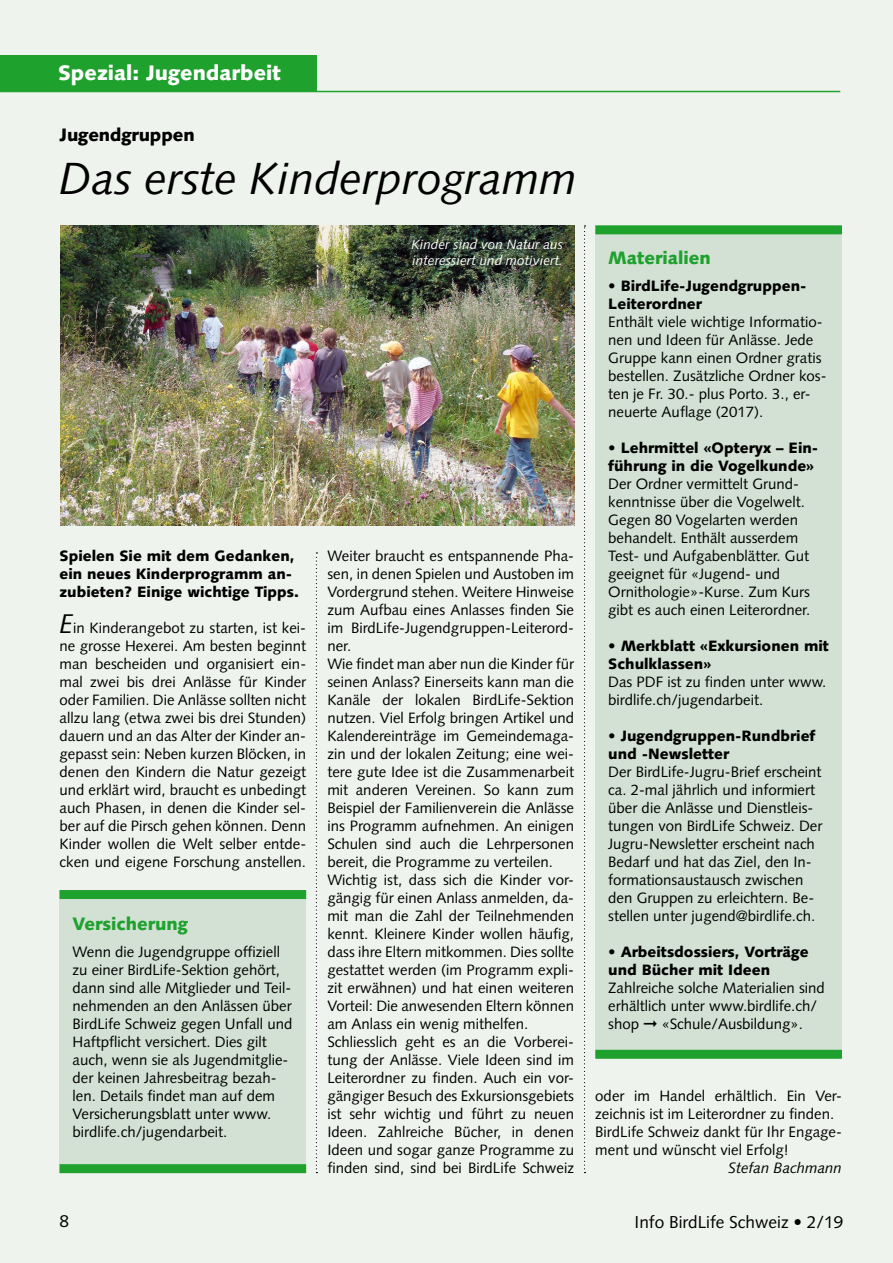
<style>
.page{position:relative;width:893px;height:1263px;background:#eff3ee}
.page>*{position:absolute;margin:0;border:0;box-sizing:border-box;transform-origin:0 0}
.t1{font:italic 45px "Syntax LT";color:#000}
.t2{font:900 21px "Syntax LT";color:#fff}
.t3{font:900 18px "Syntax LT";color:#1fa12e}
.t4{font:900 18px "Syntax LT";letter-spacing:-.01em;color:#000}
.t5{font:17.25px "Syntax LT";color:#000}
.t6{font:15px/18px "Syntax LT";color:#000}
.t7{font:900 15px/18px "Syntax LT";color:#000}
.t8{font:italic 15px "Syntax LT";color:#000}
.t9{font:italic 13.5px/16.5px "Syntax LT";color:#fff}
.s1{font-style:italic;font-size:27px}
</style>
<div class="page">
<svg style="left:584px;top:225px;width:1px;height:948px"></svg>
<svg style="left:316px;top:552px;width:1px;height:621px"></svg>
<div style="left:596px;top:225px;width:246px;height:832px;background:#d2e1d3"></div>
<div style="left:595px;top:225px;width:247px;height:9px;background:#1fa12e"></div>
<div style="left:595px;top:1050px;width:247px;height:9px;background:#1fa12e"></div>
<hr style="left:0;top:91px;width:840px;height:1px;background:#1fa12e">
<div style="left:0;top:55px;width:317px;height:36px;background:#1fa12e"></div>
<div style="left:60px;top:891px;width:246px;height:282px;background:#d2e1d3"></div>
<div style="left:60px;top:890px;width:246px;height:9px;background:#1fa12e"></div>
<div style="left:60px;top:1164px;width:246px;height:9px;background:#1fa12e"></div>
<img style="left:60px;top:226px;width:514px;height:299px">
<h2 class="t2" style="left:58px;top:60px;width:224px">Spezial: Jugendarbeit</h2>
<p class="t4" style="left:60px;top:125px;width:137px">Jugendgruppen</p>
<h1 class="t1" style="left:60px;top:152px;width:519px">Das erste Kinderprogramm</h1>
<p class="t9" style="left:411px;top:236px;width:153px">Kinder sind von Natur aus interessiert und motiviert.</p>
<p class="t7" style="left:60px;top:547px;width:241px">Spielen Sie mit dem Gedanken, ein neues Kinderprogramm an&shy;zubieten? Einige wichtige Tipps.</p>
<p class="t6" style="left:60px;top:619px;width:248px;text-align:justify"><span class="s1">E</span>in Kinderangebot zu starten, ist kei&shy;ne grosse Hexerei. Am besten beginnt man bescheiden und organisiert ein&shy;mal zwei bis drei Anlässe für Kinder oder Familien. Die Anlässe sollten nicht allzu lang (etwa zwei bis drei Stunden) dauern und an das Alter der Kinder an&shy;gepasst sein: Neben kurzen Blöcken, in denen den Kindern die Natur gezeigt und erklärt wird, braucht es unbedingt auch Phasen, in denen die Kinder sel&shy;ber auf die Pirsch gehen können. Denn Kinder wollen die Welt selber entde&shy;cken und eigene Forschung anstellen.</p>
<p class="t3" style="left:73px;top:913px;width:117px">Versicherung</p>
<p class="t6" style="left:73px;top:943px;width:221px">Wenn die Jugendgruppe offiziell zu einer BirdLife-Sektion gehört, dann sind alle Mitglieder und Teil&shy;nehmenden an den Anlässen über BirdLife Schweiz gegen Unfall und Haftpflicht versichert. Dies gilt auch, wenn sie als Jugendmitglie&shy;der keinen Jahresbeitrag bezah&shy;len. Details findet man auf dem Versicherungsblatt unter www. birdlife.ch/jugendarbeit.</p>
<p class="t6" style="left:327px;top:547px;width:248px">Weiter braucht es entspannende Pha&shy;sen, in denen Spielen und Austoben im Vordergrund stehen. Weitere Hinweise zum Aufbau eines Anlasses finden Sie im BirdLife-Jugendgruppen-Leiterord&shy;ner.<br>Wie findet man aber nun die Kinder für seinen Anlass? Einerseits kann man die Kanäle der lokalen BirdLife-Sektion nutzen. Viel Erfolg bringen Artikel und Kalendereinträge im Gemeindemaga&shy;zin und der lokalen Zeitung; eine wei&shy;tere gute Idee ist die Zusammenarbeit mit anderen Vereinen. So kann zum Beispiel der Familienverein die Anlässe ins Programm aufnehmen. An einigen Schulen sind auch die Lehrpersonen bereit, die Programme zu verteilen.<br>Wichtig ist, dass sich die Kinder vor&shy;gängig für einen Anlass anmelden, da&shy;mit man die Zahl der Teilnehmenden kennt. Kleinere Kinder wollen häufig, dass ihre Eltern mitkommen. Dies sollte gestattet werden (im Programm expli&shy;zit erwähnen) und hat einen weiteren Vorteil: Die anwesenden Eltern können am Anlass ein wenig mithelfen.<br>Schliesslich geht es an die Vorberei&shy;tung der Anlässe. Viele Ideen sind im Leiterordner zu finden. Auch ein vor&shy;gängiger Besuch des Exkursionsgebiets ist sehr wichtig und führt zu neuen Ideen. Zahlreiche Bücher, in denen Ideen und sogar ganze Programme zu finden sind, sind bei BirdLife Schweiz</p>
<p class="t3" style="left:608px;top:247px;width:104px">Materialien</p>
<p class="t7" style="left:608px;top:277px;width:198px">• BirdLife-Jugendgruppen-<br>Leiterordner</p>
<p class="t6" style="left:608px;top:313px;width:220px">Enthält viele wichtige Informatio&shy;nen und Ideen für Anlässe. Jede<br>Gruppe kann einen Ordner gratis bestellen. Zusätzliche Ordner kos&shy;ten je Fr. 30.- plus Porto. 3., er&shy;neuerte Auflage (2017).</p>
<p class="t7" style="left:608px;top:439px;width:211px">• Lehrmittel «Opteryx – Ein&shy;führung in die Vogelkunde»</p>
<p class="t6" style="left:608px;top:475px;width:203px">Der Ordner vermittelt Grund&shy;kenntnisse über die Vogelwelt.<br>Gegen 80 Vogelarten werden behandelt. Enthält ausserdem<br>Test- und Aufgabenblätter. Gut geeignet für «Jugend- und<br>Ornithologie»-Kurse. Zum Kurs gibt es auch einen Leiterordner.</p>
<p class="t7" style="left:608px;top:637px;width:222px">• Merkblatt «Exkursionen mit<br>Schulklassen»</p>
<p class="t6" style="left:608px;top:673px;width:220px">Das PDF ist zu finden unter www. birdlife.ch/jugendarbeit.</p>
<p class="t7" style="left:608px;top:727px;width:209px">• Jugendgruppen-Rundbrief und -Newsletter</p>
<p class="t6" style="left:608px;top:763px;width:216px">Der BirdLife-Jugru-Brief erscheint ca. 2-mal jährlich und informiert über die Anlässe und Dienstleis&shy;tungen von BirdLife Schweiz. Der Jugru-Newsletter erscheint nach Bedarf und hat das Ziel, den In&shy;formationsaustausch zwischen den Gruppen zu erleichtern. Be&shy;stellen unter jugend@birdlife.ch.</p>
<p class="t7" style="left:608px;top:943px;width:202px">• Arbeitsdossiers, Vorträge und Bücher mit Ideen</p>
<p class="t6" style="left:608px;top:979px;width:218px">Zahlreiche solche Materialien sind erhältlich unter www.birdlife.ch/ shop ➞ «Schule/Ausbildung».</p>
<p class="t6" style="left:595px;top:1087px;width:248px">oder im Handel erhältlich. Ein Ver&shy;zeichnis ist im Leiterordner zu finden.<br>BirdLife Schweiz dankt für Ihr Engage&shy;ment und wünscht viel Erfolg!</p>
<p class="t8" style="left:729px;top:1159px;width:115px">Stefan Bachmann</p>
<p class="t5" style="left:60px;top:1211px;width:11px">8</p>
<p class="t5" style="left:635px;top:1212px;width:210px">Info BirdLife Schweiz • 2/19</p>
</div>
